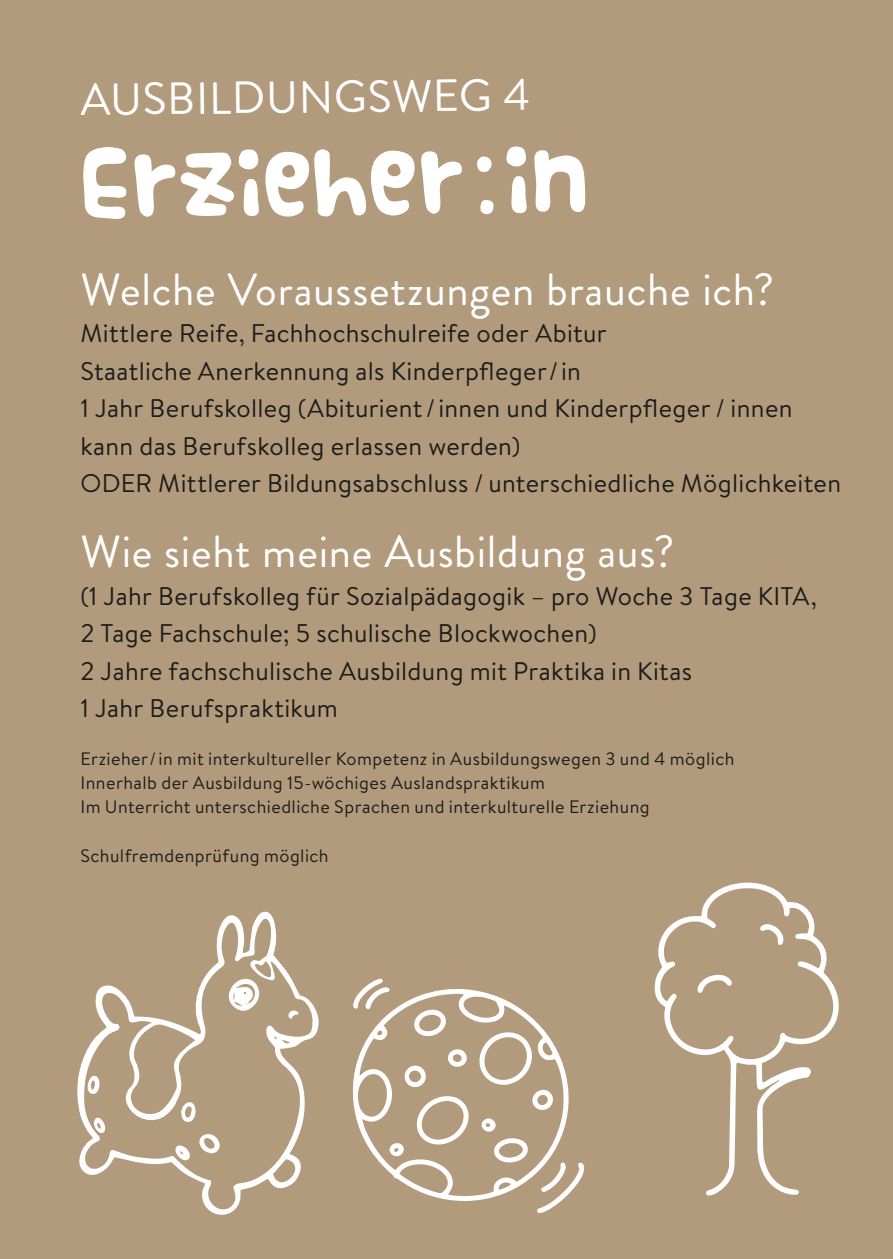
<style>
.page{position:relative;width:893px;height:1259px;background:#b29b7d}
.page>*{position:absolute;margin:0;border:0;box-sizing:border-box;transform-origin:0 0}
.t1{font:72px "Funnier";color:#fff}
.t2{font:45px "Brandon Grotesque";letter-spacing:.015em;color:#fff}
.t3{font:25.5px/37.5px "Brandon Text";letter-spacing:.015em;color:#1d1d1b}
.t4{font:18px/24px "Brandon Text";letter-spacing:.025em;color:#1d1d1b}
</style>
<div class="page">
<svg style="left:352px;top:989px;width:217px;height:212px"></svg>
<svg style="left:537px;top:1162px;width:47px;height:51px"></svg>
<svg style="left:353px;top:978px;width:37px;height:31px"></svg>
<svg style="left:414px;top:1095px;width:57px;height:49px"></svg>
<svg style="left:492px;top:1137px;width:36px;height:25px"></svg>
<svg style="left:412px;top:1009px;width:35px;height:27px"></svg>
<svg style="left:404px;top:1065px;width:22px;height:22px"></svg>
<svg style="left:477px;top:1030px;width:76px;height:80px"></svg>
<svg style="left:447px;top:1048px;width:21px;height:18px"></svg>
<svg style="left:390px;top:1143px;width:14px;height:13px"></svg>
<svg style="left:481px;top:1118px;width:15px;height:13px"></svg>
<svg style="left:654px;top:882px;width:185px;height:313px"></svg>
<svg style="left:697px;top:974px;width:35px;height:19px"></svg>
<svg style="left:760px;top:924px;width:23px;height:21px"></svg>
<svg style="left:77px;top:911px;width:242px;height:304px"></svg>
<svg style="left:229px;top:976px;width:30px;height:35px"></svg>
<svg style="left:199px;top:1133px;width:22px;height:20px"></svg>
<svg style="left:180px;top:1101px;width:16px;height:22px"></svg>
<svg style="left:175px;top:1144px;width:15px;height:17px"></svg>
<svg style="left:87px;top:1075px;width:12px;height:19px"></svg>
<svg style="left:94px;top:1117px;width:11px;height:16px"></svg>
<svg style="left:288px;top:1010px;width:11px;height:9px"></svg>
<h2 class="t2" style="left:80px;top:70px;width:451px;rotate:-1deg">AUSBILDUNGSWEG 4</h2>
<h1 class="t1" style="left:81px;top:146px;width:510px;rotate:-1deg">Erzieher:in</h1>
<h2 class="t2" style="left:80px;top:258px;width:695px">Welche Voraussetzungen brauche ich?</h2>
<p class="t3" style="left:80px;top:314px;width:762px">Mittlere Reife, Fachhochschulreife oder Abitur<br>Staatliche Anerkennung als Kinderpfleger/in<br>1 Jahr Berufskolleg (Abiturient/innen und Kinderpfleger / innen kann das Berufskolleg erlassen werden)<br>ODER Mittlerer Bildungsabschluss / unterschiedliche Möglichkeiten</p>
<h2 class="t2" style="left:80px;top:521px;width:596px">Wie sieht meine Ausbildung aus?</h2>
<p class="t3" style="left:80px;top:576px;width:738px">(1 Jahr Berufskolleg für Sozialpädagogik – pro Woche 3 Tage KITA, 2 Tage Fachschule; 5 schulische Blockwochen)<br>2 Jahre fachschulische Ausbildung mit Praktika in Kitas<br>1 Jahr Berufspraktikum</p>
<p class="t4" style="left:80px;top:746px;width:655px">Erzieher/in mit interkultureller Kompetenz in Ausbildungswegen 3 und 4 möglich<br>Innerhalb der Ausbildung 15-wöchiges Auslandspraktikum<br>Im Unterricht unterschiedliche Sprachen und interkulturelle Erziehung</p>
<p class="t4" style="left:80px;top:842px;width:250px">Schulfremdenprüfung möglich</p>
</div>
